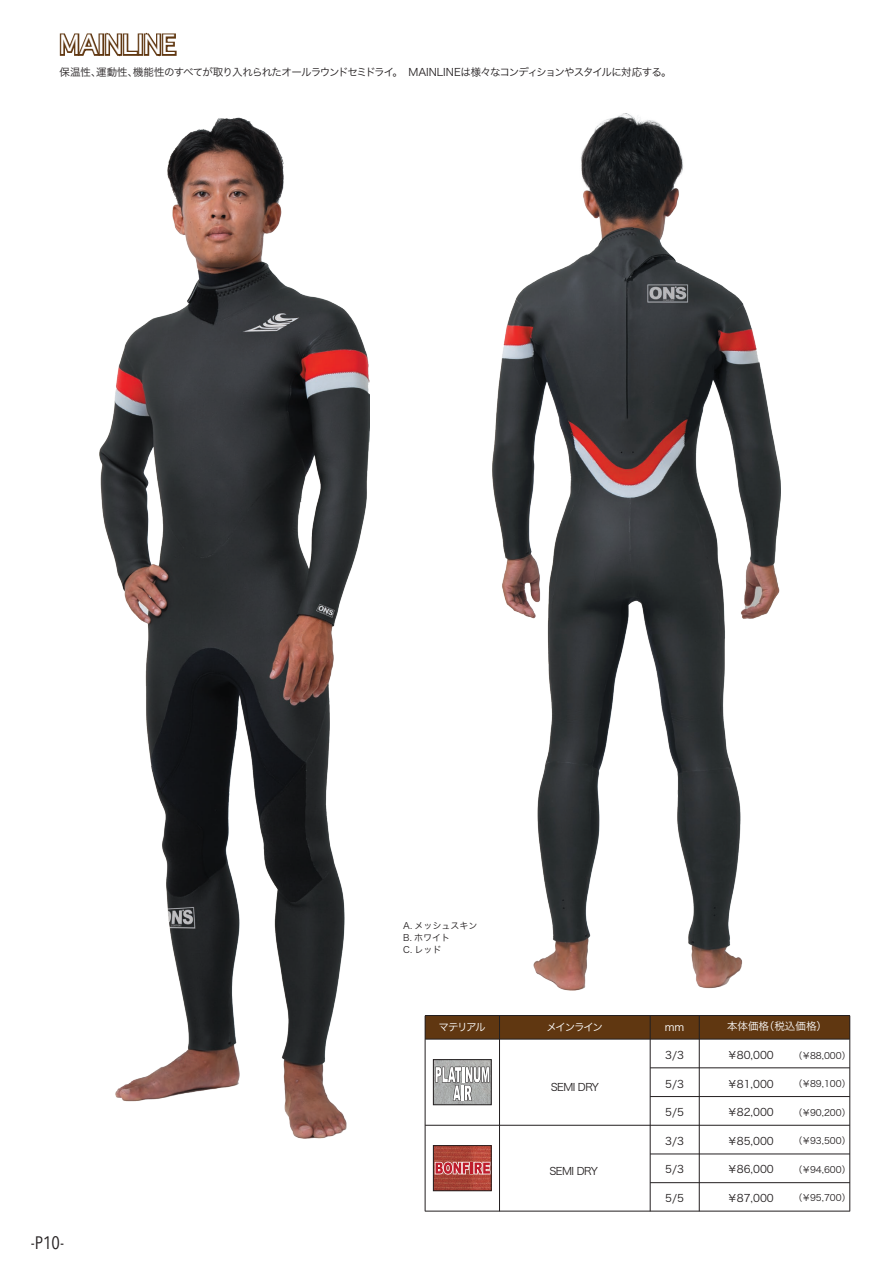
<style>
.page{position:relative;width:893px;height:1263px;background:#fff}
.page>*{position:absolute;margin:0;border:0;box-sizing:border-box;transform-origin:0 0}
.t1{font:25.5px "Geneva";color:#fff}
.t2{font:18px "Avenir Next Condensed";color:#231f20}
.t3{font:10.5px "Hira Kaku Pro N W3";letter-spacing:-.05em;color:#231f20}
.t4{font:10.5px "Hira Kaku Pro N W3";letter-spacing:-.075em;color:#231f20}
.t5{font:10.5px "Hira Kaku Pro N W3";letter-spacing:-.09em;color:#fff}
.t6{font:10.5px "Hira Kaku Pro N W3";color:#fff}
.t7{font:9px/12px "Hira Kaku Pro N W3";color:#231f20}
</style>
<div class="page">
<svg style="left:59px;top:32px;width:118px;height:25px"></svg>
<div style="left:425px;top:1015px;width:425px;height:24px;background:#603711"></div>
<hr style="left:425px;top:1039px;width:425px;height:1px;background:#231f20">
<hr style="left:650px;top:1067px;width:200px;height:1px;background:#231f20">
<hr style="left:650px;top:1154px;width:200px;height:1px;background:#231f20">
<hr style="left:650px;top:1182px;width:200px;height:1px;background:#231f20">
<hr style="left:650px;top:1096px;width:200px;height:1px;background:#231f20">
<hr style="left:425px;top:1015px;width:425px;height:1px;background:#231f20">
<hr style="left:425px;top:1125px;width:425px;height:1px;background:#231f20">
<hr style="left:425px;top:1211px;width:425px;height:1px;background:#231f20">
<hr style="left:499px;top:1016px;width:1px;height:195px;background:#231f20">
<hr style="left:650px;top:1016px;width:1px;height:195px;background:#231f20">
<hr style="left:699px;top:1016px;width:1px;height:195px;background:#231f20">
<hr style="left:849px;top:1016px;width:1px;height:195px;background:#231f20">
<hr style="left:425px;top:1016px;width:1px;height:195px;background:#231f20">
<img style="left:435px;top:1061px;width:55px;height:42px">
<svg style="left:435px;top:1067px;width:55px;height:34px"></svg>
<div style="left:433px;top:1059px;width:59px;height:46px;border:1px solid #231f20"></div>
<img style="left:435px;top:1147px;width:55px;height:42px">
<svg style="left:435px;top:1162px;width:55px;height:12px"></svg>
<div style="left:433px;top:1145px;width:59px;height:46px;border:1px solid #231f20"></div>
<img style="left:492px;top:113px;width:288px;height:877px">
<img style="left:99px;top:117px;width:271px;height:1021px">
<h1 class="t1" style="left:60px;top:31px;width:118px">MAINLINE</h1>
<p class="t4" style="left:60px;top:63px;width:614px">保温性、運動性、機能性のすべてが取り入れられたオールラウンドセミドライ。　MAINLINEは様々なコンディションやスタイルに対応する。</p>
<p class="t7" style="left:403px;top:919px;width:76px">A. メッシュスキン<br>B. ホワイト<br>C. レッド</p>
<h2 class="t2" style="left:31px;top:1227px;width:35px">-P10-</h2>
<p class="t5" style="left:438px;top:1018px;width:49px">マテリアル</p>
<p class="t5" style="left:546px;top:1018px;width:58px">メインライン</p>
<p class="t5" style="left:665px;top:1017px;width:21px">mm</p>
<p class="t6" style="left:727px;top:1017px;width:102px">本体価格（税込価格）</p>
<p class="t3" style="left:665px;top:1046px;width:20px">3/3</p>
<p class="t3" style="left:665px;top:1074px;width:20px">5/3</p>
<p class="t3" style="left:665px;top:1103px;width:20px">5/5</p>
<p class="t3" style="left:665px;top:1131px;width:20px">3/3</p>
<p class="t3" style="left:665px;top:1160px;width:20px">5/3</p>
<p class="t3" style="left:665px;top:1188px;width:20px">5/5</p>
<p class="t3" style="left:727px;top:1046px;width:48px">￥80,000</p>
<p class="t3" style="left:727px;top:1074px;width:48px">￥81,000</p>
<p class="t3" style="left:727px;top:1103px;width:48px">￥82,000</p>
<p class="t3" style="left:727px;top:1131px;width:48px">￥85,000</p>
<p class="t3" style="left:727px;top:1160px;width:48px">￥86,000</p>
<p class="t3" style="left:727px;top:1188px;width:48px">￥87,000</p>
<p class="t7" style="left:793px;top:1049px;width:59px">（￥88,000）</p>
<p class="t7" style="left:793px;top:1077px;width:59px">（￥89,100）</p>
<p class="t7" style="left:793px;top:1106px;width:59px">（￥90,200）</p>
<p class="t7" style="left:793px;top:1134px;width:59px">（￥93,500）</p>
<p class="t7" style="left:793px;top:1163px;width:59px">（￥94,600）</p>
<p class="t7" style="left:793px;top:1191px;width:59px">（￥95,700）</p>
<p class="t3" style="left:551px;top:1077px;width:50px">SEMI DRY</p>
<p class="t3" style="left:549px;top:1161px;width:50px">SEMI DRY</p>
</div>
